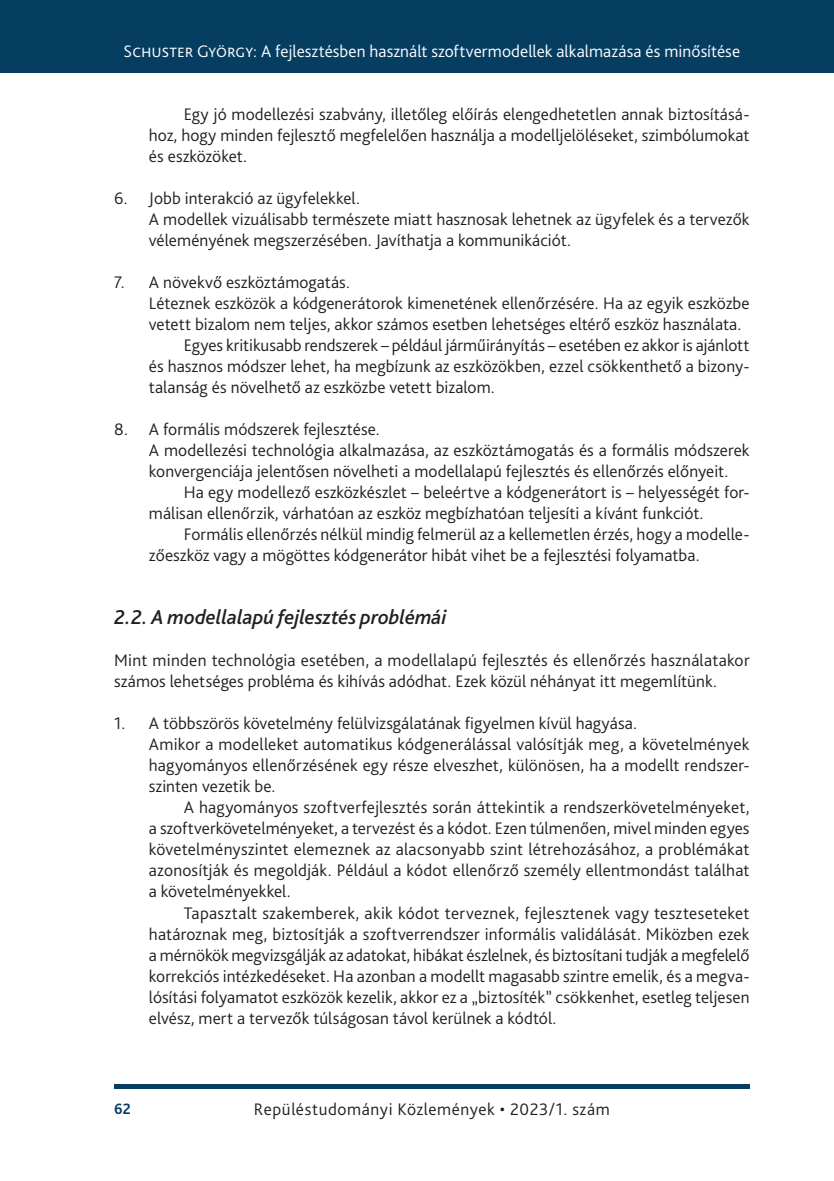
<style>
.page{position:relative;width:834px;height:1181px;background:#fff}
.page>*{position:absolute;margin:0;border:0;box-sizing:border-box;transform-origin:0 0}
._1_1_1__Head_italic{font:italic 500 21px "Bliss Pro";letter-spacing:-.005em;color:#231f20}
._1__Body{font:300 17.5px/21px "Bliss Pro";letter-spacing:.005em;color:#231f20;text-align:justify}
._2__Body_1st_paragraph___1_sor_elötte{font:300 17.5px/21px "Bliss Pro";letter-spacing:.005em;color:#231f20}
._2__Body_1st_paragraph{font:300 17.5px/21px "Bliss Pro";letter-spacing:.01em;color:#231f20}
.t1{font:300 17.5px "Bliss Pro";letter-spacing:.005em;color:#fff}
.t2{font:700 15.75px "Bliss Pro";color:#063e62;scale:.95 1}
</style>
<div class="page">
<div style="left:0;top:0;width:833px;height:73px;background:#063e62"></div>
<hr style="left:833px;top:0;width:1px;height:73px;background:#063e62">
<div style="left:114px;top:1084px;width:635px;height:5px;background:#063e62"></div>
<p class="t1" style="left:124px;top:41px;width:618px">Schuster György: A fejlesztésben használt szoftvermodellek alkalmazása és minősítése</p>
<p class="_1__Body" style="left:149px;top:103px;width:602px;text-indent:35px">Egy jó modellezési szabvány, illetőleg előírás elengedhetetlen annak biztosításá&shy;hoz, hogy minden fejlesztő megfelelően használja a modelljelöléseket, szimbólumokat és eszközöket.</p>
<p class="_2__Body_1st_paragraph___1_sor_elötte" style="left:114px;top:187px;width:247px">6. Jobb interakció az ügyfelekkel.</p>
<p class="_2__Body_1st_paragraph___1_sor_elötte" style="left:149px;top:208px;width:602px">A modellek vizuálisabb természete miatt hasznosak lehetnek az ügyfelek és a tervezők véleményének megszerzésében. Javíthatja a kommunikációt.</p>
<p class="_2__Body_1st_paragraph___1_sor_elötte" style="left:114px;top:271px;width:237px">7. A növekvő eszköztámogatás.</p>
<p class="_2__Body_1st_paragraph___1_sor_elötte" style="left:149px;top:292px;width:602px">Léteznek eszközök a kódgenerátorok kimenetének ellenőrzésére. Ha az egyik eszközbe vetett bizalom nem teljes, akkor számos esetben lehetséges eltérő eszköz használata.</p>
<p class="_1__Body" style="left:149px;top:334px;width:602px;text-indent:35px">Egyes kritikusabb rendszerek – például járműirányítás – esetében ez akkor is ajánlott és hasznos módszer lehet, ha megbízunk az eszközökben, ezzel csökkenthető a bizony&shy;talanság és növelhető az eszközbe vetett bizalom.</p>
<p class="_2__Body_1st_paragraph___1_sor_elötte" style="left:114px;top:418px;width:267px">8. A formális módszerek fejlesztése.</p>
<p class="_2__Body_1st_paragraph___1_sor_elötte" style="left:149px;top:439px;width:602px">A modellezési technológia alkalmazása, az eszköztámogatás és a formális módszerek konvergenciája jelentősen növelheti a modellalapú fejlesztés és ellenőrzés előnyeit.</p>
<p class="_1__Body" style="left:149px;top:481px;width:602px;text-indent:35px">Ha egy modellező eszközkészlet – beleértve a kódgenerátort is – helyességét for&shy;málisan ellenőrzik, várhatóan az eszköz megbízhatóan teljesíti a kívánt funkciót.</p>
<p class="_1__Body" style="left:149px;top:523px;width:602px;text-indent:35px">Formális ellenőrzés nélkül mindig felmerül az a kellemetlen érzés, hogy a modelle&shy;zőeszköz vagy a mögöttes kódgenerátor hibát vihet be a fejlesztési folyamatba.</p>
<p class="_1_1_1__Head_italic" style="left:114px;top:604px;width:334px">2.2. A modellalapú fejlesztés problémái</p>
<p class="_2__Body_1st_paragraph" style="left:114px;top:649px;width:636px">Mint minden technológia esetében, a modellalapú fejlesztés és ellenőrzés használatakor számos lehetséges probléma és kihívás adódhat. Ezek közül néhányat itt megemlítünk.</p>
<p class="_2__Body_1st_paragraph___1_sor_elötte" style="left:114px;top:712px;width:524px">1. A többszörös követelmény felülvizsgálatának figyelmen kívül hagyása.</p>
<p class="_2__Body_1st_paragraph___1_sor_elötte" style="left:149px;top:733px;width:602px;text-align:justify">Amikor a modelleket automatikus kódgenerálással valósítják meg, a követelmények hagyományos ellenőrzésének egy része elveszhet, különösen, ha a modellt rendszer&shy;szinten vezetik be.</p>
<p class="_1__Body" style="left:149px;top:796px;width:602px;text-indent:35px">A hagyományos szoftverfejlesztés során áttekintik a rendszerkövetelményeket, a szoftverkövetelményeket, a tervezést és a kódot. Ezen túlmenően, mivel minden egyes követelményszintet elemeznek az alacsonyabb szint létrehozásához, a problémákat azonosítják és megoldják. Például a kódot ellenőrző személy ellentmondást találhat a követelményekkel.</p>
<p class="_1__Body" style="left:149px;top:901px;width:602px;text-indent:35px">Tapasztalt szakemberek, akik kódot terveznek, fejlesztenek vagy teszteseteket határoznak meg, biztosítják a szoftverrendszer informális validálását. Miközben ezek a mérnökök megvizsgálják az adatokat, hibákat észlelnek, és biztosítani tudják a megfelelő korrekciós intézkedéseket. Ha azonban a modellt magasabb szintre emelik, és a megva&shy;lósítási folyamatot eszközök kezelik, akkor ez a „biztosíték” csökkenhet, esetleg teljesen elvész, mert a tervezők túlságosan távol kerülnek a kódtól.</p>
<p class="t2" style="left:114px;top:1099px;width:19px">62</p>
<p class="_1__Body" style="left:254px;top:1098px;width:357px">Repüléstudományi Közlemények • 2023/1. szám</p>
</div>
